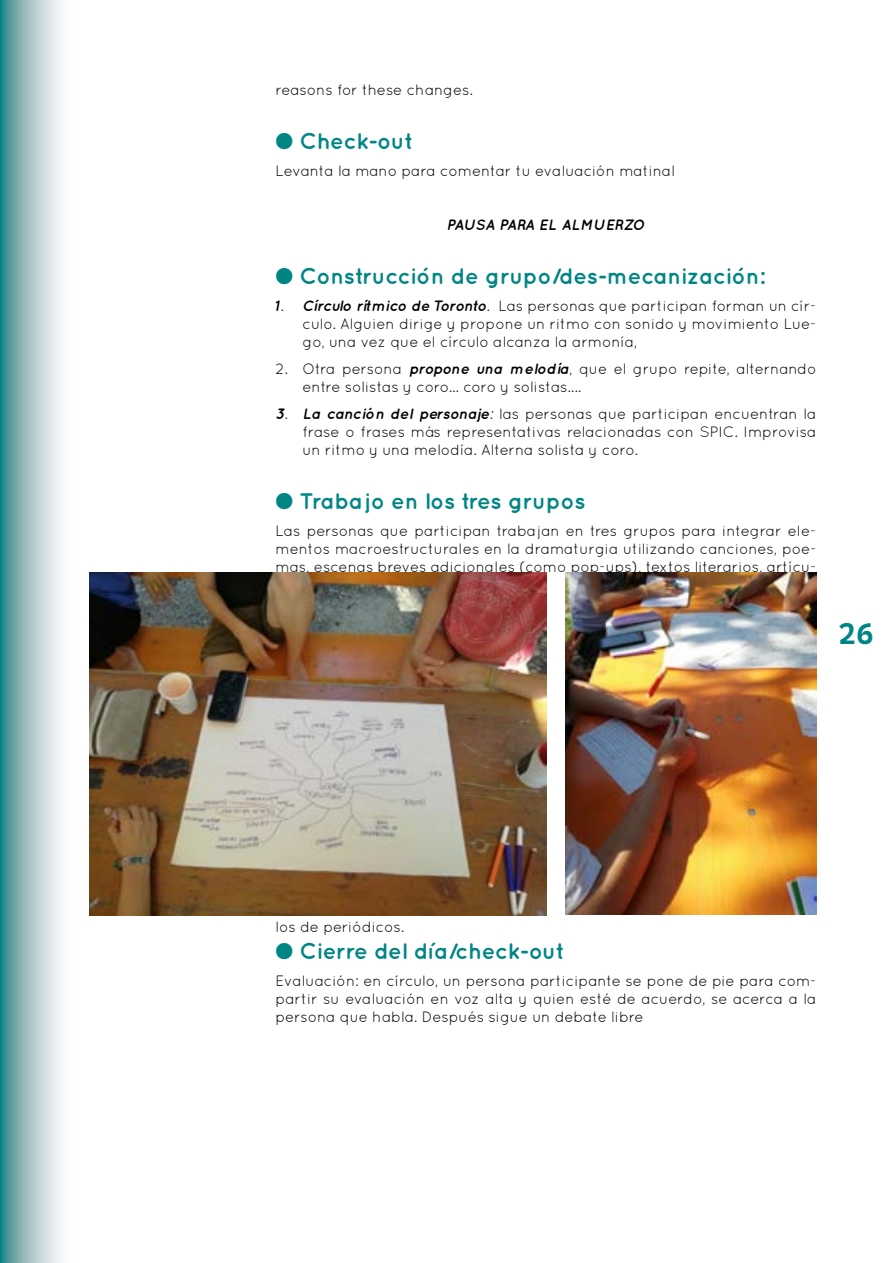
<style>
.page{position:relative;width:893px;height:1263px;background:#fff}
.page>*{position:absolute;margin:0;border:0;box-sizing:border-box;transform-origin:0 0}
.t1{font:700 30px "Cascadia Mono";color:#008585}
.t2{font:700 22.5px "Quicksand";letter-spacing:-.01em;color:#008585}
.t3{font:15px/18px "Quicksand";letter-spacing:-.005em;color:#000;text-align:justify}
.t4{font:italic 700 15px "Quicksand";letter-spacing:-.005em;color:#000}
.s1{font-family:"Atyp Display";font-weight:600}
.s2{font-weight:700;font-style:italic}
</style>
<div class="page">
<svg style="left:1px;top:0;width:62px;height:1263px;background:#a3c5c6"></svg>
<hr style="left:0;top:0;width:1px;height:1263px;background:#008585">
<img style="left:89px;top:573px;width:457px;height:342px">
<img style="left:566px;top:573px;width:250px;height:342px">
<p class="t3" style="left:276px;top:80px;width:199px">reasons for these changes.</p>
<h2 class="t2" style="left:276px;top:127px;width:139px"><span class="s1">●</span> Check-out</h2>
<p class="t3" style="left:276px;top:161px;width:401px">Levanta la mano para comentar tu evaluación matinal</p>
<p class="t4" style="left:446px;top:215px;width:201px">PAUSA PARA EL ALMUERZO</p>
<h2 class="t2" style="left:276px;top:262px;width:491px"><span class="s1">●</span> Construcción de grupo/des-mecanización:</h2>
<p class="t3" style="left:303px;top:296px;width:515px;text-indent:-27px"><span class="s2">1. Círculo rítmico de Toronto.</span> Las personas que participan forman un cír&shy;culo. Alguien dirige y propone un ritmo con sonido y movimiento Lue&shy;go, una vez que el círculo alcanza la armonía,</p>
<p class="t3" style="left:303px;top:359px;width:515px;text-indent:-27px">2. Otra persona <span class="s2">propone una melodía</span>, que el grupo repite, alternando entre solistas y coro... coro y solistas....</p>
<p class="t3" style="left:303px;top:404px;width:515px;text-indent:-27px"><span class="s2">3. La canción del personaje:</span> las personas que participan encuentran la frase o frases más representativas relacionadas con SPIC. Improvisa un ritmo y una melodía. Alterna solista y coro.</p>
<h2 class="t2" style="left:276px;top:487px;width:311px"><span class="s1">●</span> Trabajo en los tres grupos</h2>
<p class="t3" style="left:276px;top:521px;width:542px">Las personas que participan trabajan en tres grupos para integrar ele&shy;mentos macroestructurales en la dramaturgia utilizando canciones, poe&shy;mas, escenas breves adicionales (como pop-ups), textos literarios, artícu-</p>
<h1 class="t1" style="left:838px;top:610px;width:37px">26</h1>
<p class="t3" style="left:276px;top:917px;width:130px">los de periódicos.</p>
<h2 class="t2" style="left:276px;top:937px;width:291px"><span class="s1">●</span> Cierre del día/check-out</h2>
<p class="t3" style="left:276px;top:971px;width:542px">Evaluación: en círculo, un persona participante se pone de pie para com&shy;partir su evaluación en voz alta y quien esté de acuerdo, se acerca a la persona que habla. Después sigue un debate libre</p>
</div>
